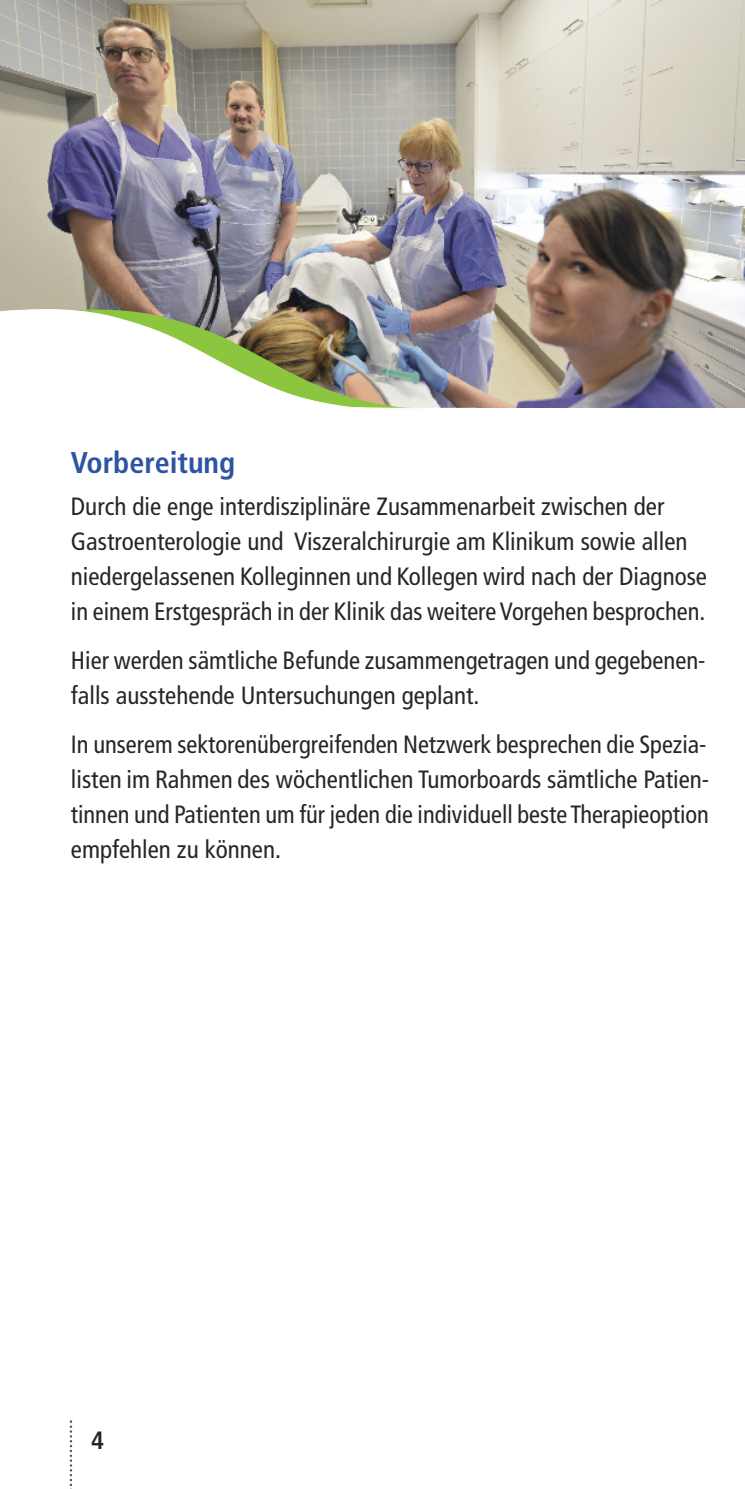
<style>
.page{position:relative;width:745px;height:1489px;background:#fff}
.page>*{position:absolute;margin:0;border:0;box-sizing:border-box;transform-origin:0 0}
.t1{font:700 condensed 30px "Frutiger";color:#2c54a2}
.t2{font:condensed 25px/35px "Frutiger";color:#272627}
.t3{font:700 condensed 25px "Frutiger";color:#272627}
</style>
<div class="page">
<img style="left:0;top:0;width:744px;height:407px">
<svg style="left:70px;top:1420px;width:2px;height:66px"></svg>
<img style="left:0;top:308px;width:476px;height:101px">
<p class="t1" style="left:71px;top:450px;width:166px">Vorbereitung</p>
<p class="t2" style="left:71px;top:490px;width:637px">Durch die enge interdisziplinäre Zusammenarbeit zwischen der Gastroenterologie und Viszeralchirurgie am Klinikum sowie allen niedergelassenen Kolleginnen und Kollegen wird nach der Diagnose in einem Erstgespräch in der Klinik das weitere Vorgehen besprochen.</p>
<p class="t2" style="left:71px;top:645px;width:635px">Hier werden sämtliche Befunde zusammengetragen und gegebenen&shy;falls ausstehende Untersuchungen geplant.</p>
<p class="t2" style="left:71px;top:729px;width:639px;text-align:justify">In unserem sektorenübergreifenden Netzwerk besprechen die Spezia&shy;listen im Rahmen des wöchentlichen Tumorboards sämtliche Patien&shy;tinnen und Patienten um für jeden die individuell beste Therapieoption empfehlen zu können.</p>
<p class="t3" style="left:91px;top:1430px;width:15px">4</p>
</div>
